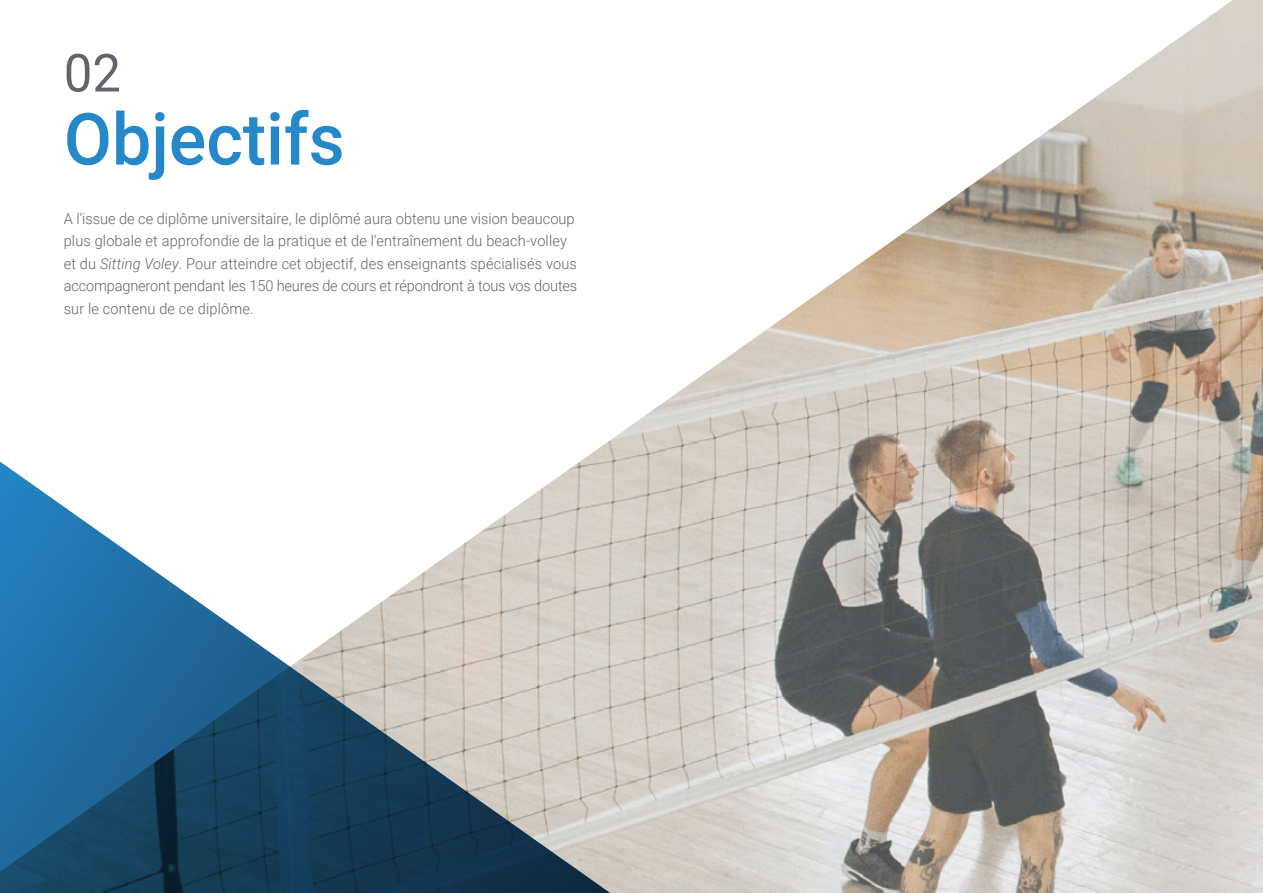
<style>
.page{position:relative;width:1263px;height:893px;background:#fff}
.page>*{position:absolute;margin:0;border:0;box-sizing:border-box;transform-origin:0 0}
.t1{font:500 72px "Roboto";color:#2488c9}
.t2{font:52.5px "Roboto";color:#61646a}
.t3{font:300 15px/22.5px "Roboto";letter-spacing:.005em;color:#61646a}
.s1{font-style:italic}
</style>
<div class="page">
<img style="left:602px;top:0;width:661px;height:893px">
<svg style="left:0;top:446px;width:640px;height:447px"></svg>
<h2 class="t2" style="left:64px;top:36px;width:59px">02</h2>
<h1 class="t1" style="left:64px;top:89px;width:282px">Objectifs</h1>
<p class="t3" style="left:64px;top:207px;width:515px">A l'issue de ce diplôme universitaire, le diplômé aura obtenu une vision beaucoup plus globale et approfondie de la pratique et de l'entraînement du beach-volley et du <span class="s1">Sitting Voley</span>. Pour atteindre cet objectif, des enseignants spécialisés vous accompagneront pendant les 150 heures de cours et répondront à tous vos doutes sur le contenu de ce diplôme.</p>
</div>
